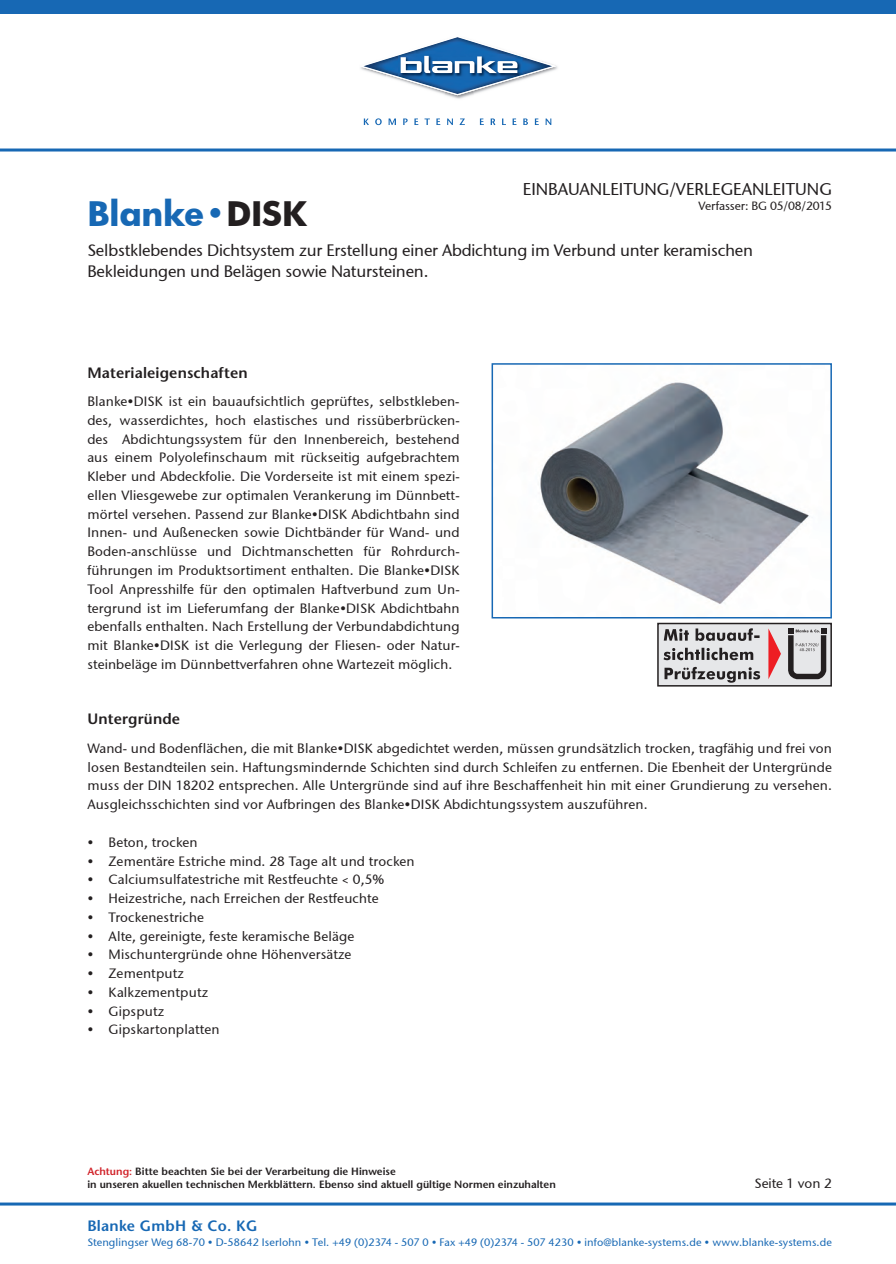
<style>
.page{position:relative;width:896px;height:1264px;background:#fff}
.page>*{position:absolute;margin:0;border:0;box-sizing:border-box;transform-origin:0 0}
.t1{font:700 33px "Futura";letter-spacing:-.01em;color:#1768b4}
.t2{font:16.95px "Stone Sans ITCTT Medium";color:#231f20}
.t3{font:16.5px/21px "Stone Sans ITCTT Medium";letter-spacing:-.01em;color:#231f20}
.t4{font:600 15px "Stone Sans";letter-spacing:.01em;color:#231f20}
.t5{font:600 15px "Stone Sans";letter-spacing:.015em;color:#1768b4}
.t6{font:13.5px/18.8px "Stone Sans ITCTT Medium";letter-spacing:.01em;color:#231f20;text-align:justify}
.t7{font:12px "Stone Sans ITCTT Medium";letter-spacing:-.01em;color:#231f20}
.t8{font:10.8px "Stone Sans ITCTT Medium";letter-spacing:.01em;color:#1768b4}
.t9{font:600 10.5px/12.6px "Stone Sans";color:#231f20}
.s1{color:#231f20}
.s2{color:#d1232a}
</style>
<div class="page">
<div style="left:0;top:0;width:895px;height:14px;background:#1768b4"></div>
<hr style="left:0;top:148px;width:895px;height:3px;background:#1768b4">
<img style="left:445px;top:95px;width:27px;height:4px">
<svg style="left:360px;top:37px;width:196px;height:58px"></svg>
<svg style="left:364px;top:118px;width:5px;height:7px"></svg>
<svg style="left:375px;top:118px;width:6px;height:7px"></svg>
<svg style="left:388px;top:118px;width:8px;height:7px"></svg>
<svg style="left:403px;top:118px;width:4px;height:7px"></svg>
<svg style="left:414px;top:118px;width:4px;height:7px"></svg>
<svg style="left:424px;top:118px;width:6px;height:7px"></svg>
<svg style="left:436px;top:118px;width:4px;height:7px"></svg>
<svg style="left:447px;top:118px;width:6px;height:7px"></svg>
<svg style="left:459px;top:118px;width:6px;height:7px"></svg>
<svg style="left:480px;top:118px;width:3px;height:7px"></svg>
<svg style="left:490px;top:118px;width:5px;height:7px"></svg>
<svg style="left:502px;top:118px;width:4px;height:7px"></svg>
<svg style="left:512px;top:118px;width:4px;height:7px"></svg>
<svg style="left:523px;top:118px;width:5px;height:7px"></svg>
<svg style="left:535px;top:118px;width:3px;height:7px"></svg>
<svg style="left:545px;top:118px;width:6px;height:7px"></svg>
<hr style="left:0;top:1202px;width:895px;height:3px;background:#1768b4">
<img style="left:540px;top:382px;width:270px;height:222px">
<div style="left:491px;top:363px;width:340px;height:255px;border:2px solid #1768b4"></div>
<div style="left:657px;top:622px;width:174px;height:64px;background:#e6e7e9;border:2px solid #231f20"></div>
<svg style="left:664px;top:666px;width:96px;height:16px"></svg>
<svg style="left:663px;top:647px;width:90px;height:13px"></svg>
<svg style="left:663px;top:628px;width:96px;height:12px"></svg>
<svg style="left:768px;top:628px;width:12px;height:51px"></svg>
<svg style="left:788px;top:628px;width:38px;height:51px"></svg>
<p class="t2" style="left:523px;top:179px;width:310px">EINBAUANLEITUNG/VERLEGEANLEITUNG</p>
<p class="t7" style="left:698px;top:199px;width:135px">Verfasser: BG 05/08/2015</p>
<p class="t3" style="left:87px;top:240px;width:667px">Selbstklebendes Dichtsystem zur Erstellung einer Abdichtung im Verbund unter keramischen<br>Bekleidungen und Belägen sowie Natursteinen.</p>
<h1 class="t1" style="left:87px;top:190px;width:221px">Blanke•<span class="s1">DISK</span></h1>
<p class="t4" style="left:87px;top:363px;width:162px">Materialeigenschaften</p>
<p class="t6" style="left:87px;top:392px;width:374px">Blanke•DISK ist ein bauaufsichtlich geprüftes, selbstkleben&shy;des, wasserdichtes, hoch elastisches und rissüberbrücken&shy;des Abdichtungssystem für den Innenbereich, bestehend aus einem Polyolefinschaum mit rückseitig aufgebrachtem Kleber und Abdeckfolie. Die Vorderseite ist mit einem spezi&shy;ellen Vliesgewebe zur optimalen Verankerung im Dünnbett&shy;mörtel versehen. Passend zur Blanke•DISK Abdichtbahn sind Innen- und Außenecken sowie Dichtbänder für Wand- und Boden-anschlüsse und Dichtmanschetten für Rohrdurch&shy;führungen im Produktsortiment enthalten. Die Blanke•DISK Tool Anpresshilfe für den optimalen Haftverbund zum Un&shy;tergrund ist im Lieferumfang der Blanke•DISK Abdichtbahn ebenfalls enthalten. Nach Erstellung der Verbundabdichtung mit Blanke•DISK ist die Verlegung der Fliesen- oder Natur&shy;steinbeläge im Dünnbettverfahren ohne Wartezeit möglich.</p>
<p class="t4" style="left:87px;top:709px;width:94px">Untergründe</p>
<p class="t6" style="left:87px;top:738px;width:746px">Wand- und Bodenflächen, die mit Blanke•DISK abgedichtet werden, müssen grundsätzlich trocken, tragfähig und frei von losen Bestandteilen sein. Haftungsmindernde Schichten sind durch Schleifen zu entfernen. Die Ebenheit der Untergründe muss der DIN 18202 entsprechen. Alle Untergründe sind auf ihre Beschaffenheit hin mit einer Grundierung zu versehen.<br>Ausgleichsschichten sind vor Aufbringen des Blanke•DISK Abdichtungssystem auszuführen.</p>
<p class="t6" style="left:87px;top:832px;width:112px">• Beton, trocken</p>
<p class="t6" style="left:87px;top:851px;width:329px">• Zementäre Estriche mind. 28 Tage alt und trocken</p>
<p class="t6" style="left:87px;top:869px;width:298px">• Calciumsulfatestriche mit Restfeuchte &lt; 0,5%</p>
<p class="t6" style="left:87px;top:888px;width:293px">• Heizestriche, nach Erreichen der Restfeuchte</p>
<p class="t6" style="left:87px;top:907px;width:118px">• Trockenestriche</p>
<p class="t6" style="left:87px;top:926px;width:268px">• Alte, gereinigte, feste keramische Beläge</p>
<p class="t6" style="left:87px;top:944px;width:265px">• Mischuntergründe ohne Höhenversätze</p>
<p class="t6" style="left:87px;top:963px;width:98px">• Zementputz</p>
<p class="t6" style="left:87px;top:982px;width:122px">• Kalkzementputz</p>
<p class="t6" style="left:87px;top:1001px;width:78px">• Gipsputz</p>
<p class="t6" style="left:87px;top:1019px;width:134px">• Gipskartonplatten</p>
<p class="t9" style="left:87px;top:1164px;width:470px"><span class="s2">Achtung:</span> Bitte beachten Sie bei der Verarbeitung die Hinweise<br>in unseren akuellen technischen Merkblättern. Ebenso sind aktuell gültige Normen einzuhalten</p>
<p class="t6" style="left:754px;top:1173px;width:79px">Seite 1 von 2</p>
<p class="t5" style="left:87px;top:1215px;width:172px">Blanke GmbH &amp; Co. KG</p>
<p class="t8" style="left:87px;top:1235px;width:746px">Stenglingser Weg 68-70 • D-58642 Iserlohn • Tel. +49 (0)2374 - 507 0 • Fax +49 (0)2374 - 507 4230 • info@blanke-systems.de • www.blanke-systems.de</p>
</div>
